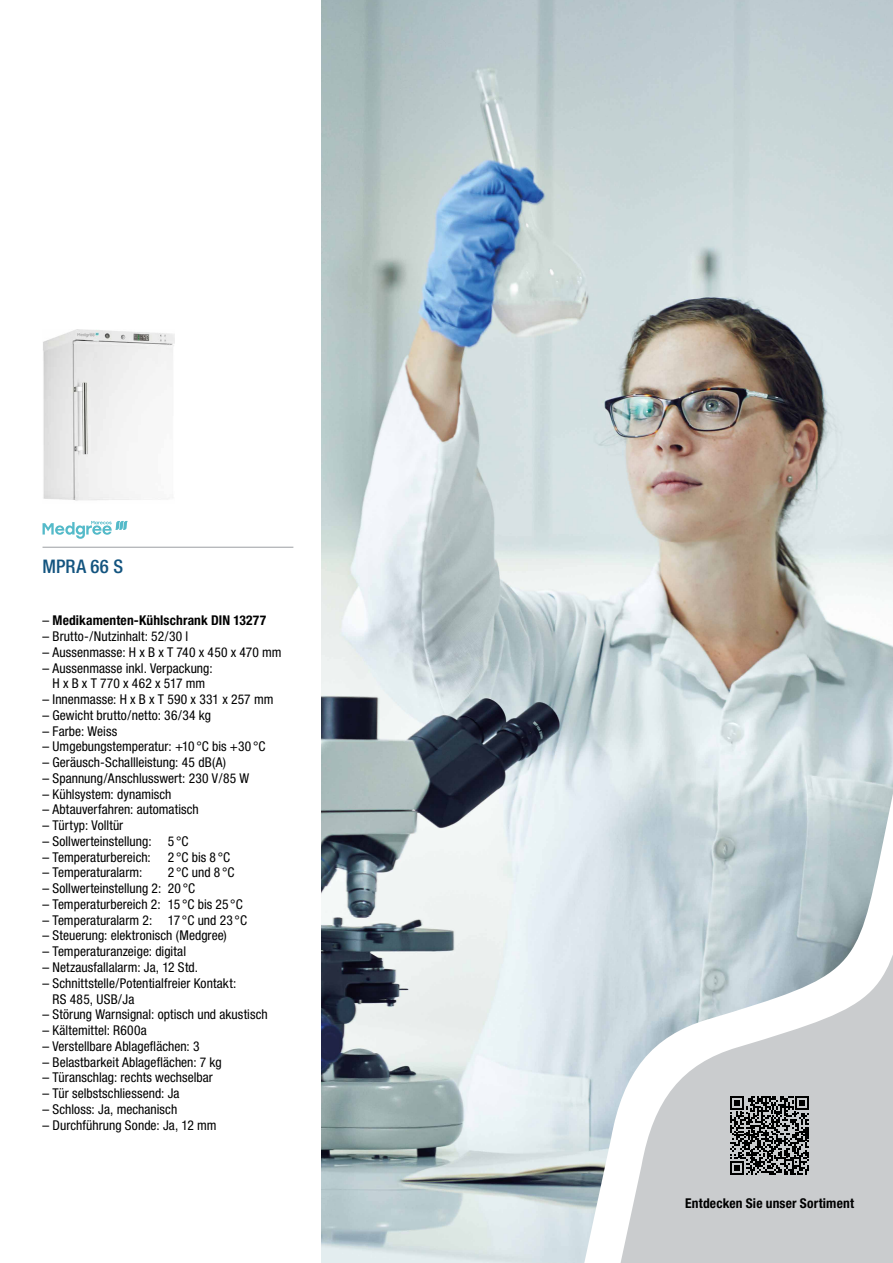
<style>
.page{position:relative;width:893px;height:1263px;background:#fff}
.page>*{position:absolute;margin:0;border:0;box-sizing:border-box;transform-origin:0 0}
.t1{font:500 condensed 18.75px "Helvetica Neue LT Std";letter-spacing:.01em;color:#13547f}
.t2{font:condensed 13.5px/15.8px "Helvetica Neue LT Std";letter-spacing:.005em;color:#000;text-align:center}
.t3{font:700 condensed 13.5px "Helvetica Neue LT Std";letter-spacing:.01em;color:#000}
.s1{font-weight:400}
</style>
<div class="page">
<img style="left:321px;top:0;width:572px;height:1263px">
<svg style="left:534px;top:97px;width:359px;height:1166px;background:#cbd7da"></svg>
<svg style="left:573px;top:127px;width:320px;height:1136px;background:#c7cdcd"></svg>
<img style="left:43px;top:330px;width:131px;height:171px">
<svg style="left:730px;top:1096px;width:79px;height:78px;background:#5c5d5e"></svg>
<svg style="left:43px;top:521px;width:85px;height:18px"></svg>
<hr style="left:43px;top:547px;width:250px;height:1px;background:#9c9ea2">
<h1 class="t1" style="left:43px;top:555px;width:82px">MPRA 66 S</h1>
<p class="t3" style="left:43px;top:612px;width:225px"><span class="s1">–</span> Medikamenten-Kühlschrank DIN 13277</p>
<p class="t2" style="left:43px;top:628px;width:147px">– Brutto-/Nutzinhalt: 52/30 l</p>
<p class="t2" style="left:43px;top:644px;width:241px">– Aussenmasse: H x B x T 740 x 450 x 470 mm</p>
<p class="t2" style="left:43px;top:660px;width:172px">– Aussenmasse inkl. Verpackung:<br>H x B x T 770 x 462 x 517 mm</p>
<p class="t2" style="left:43px;top:691px;width:232px">– Innenmasse: H x B x T 590 x 331 x 257 mm</p>
<p class="t2" style="left:43px;top:707px;width:170px">– Gewicht brutto/netto: 36/34 kg</p>
<p class="t2" style="left:43px;top:723px;width:76px">– Farbe: Weiss</p>
<p class="t2" style="left:43px;top:739px;width:225px">– Umgebungstemperatur: +10 °C bis +30 °C</p>
<p class="t2" style="left:43px;top:754px;width:185px">– Geräusch-Schallleistung: 45 dB(A)</p>
<p class="t2" style="left:43px;top:770px;width:208px">– Spannung/Anschlusswert: 230 V/85 W</p>
<p class="t2" style="left:43px;top:786px;width:130px">– Kühlsystem: dynamisch</p>
<p class="t2" style="left:43px;top:802px;width:158px">– Abtauverfahren: automatisch</p>
<p class="t2" style="left:43px;top:817px;width:82px">– Türtyp: Volltür</p>
<p class="t2" style="left:43px;top:833px;width:148px">– Sollwerteinstellung: 5 °C</p>
<p class="t2" style="left:43px;top:849px;width:110px">– Temperaturbereich:</p>
<p class="t2" style="left:168px;top:849px;width:64px">2 °C bis 8 °C</p>
<p class="t2" style="left:43px;top:865px;width:101px">– Temperaturalarm:</p>
<p class="t2" style="left:168px;top:865px;width:68px">2 °C und 8 °C</p>
<p class="t2" style="left:43px;top:880px;width:154px">– Sollwerteinstellung 2: 20 °C</p>
<p class="t2" style="left:42px;top:896px;width:202px">– Temperaturbereich 2: 15 °C bis 25 °C</p>
<p class="t2" style="left:42px;top:912px;width:206px">– Temperaturalarm 2: 17 °C und 23 °C</p>
<p class="t2" style="left:42px;top:928px;width:186px">– Steuerung: elektronisch (Medgree)</p>
<p class="t2" style="left:42px;top:943px;width:145px">– Temperaturanzeige: digital</p>
<p class="t2" style="left:42px;top:959px;width:157px">– Netzausfallalarm: Ja, 12 Std.</p>
<p class="t2" style="left:52px;top:975px;width:185px;text-align:left;text-indent:-10px">– Schnittstelle/Potentialfreier Kontakt:<br>RS 485, USB/Ja</p>
<p class="t2" style="left:42px;top:1006px;width:227px">– Störung Warnsignal: optisch und akustisch</p>
<p class="t2" style="left:42px;top:1022px;width:106px">– Kältemittel: R600a</p>
<p class="t2" style="left:42px;top:1038px;width:159px">– Verstellbare Ablageflächen: 3</p>
<p class="t2" style="left:42px;top:1054px;width:181px">– Belastbarkeit Ablageflächen: 7 kg</p>
<p class="t2" style="left:42px;top:1069px;width:172px">– Türanschlag: rechts wechselbar</p>
<p class="t2" style="left:42px;top:1085px;width:139px">– Tür selbstschliessend: Ja</p>
<p class="t2" style="left:42px;top:1101px;width:136px">– Schloss: Ja, mechanisch</p>
<p class="t2" style="left:42px;top:1117px;width:176px">– Durchführung Sonde: Ja, 12 mm</p>
<p class="t3" style="left:685px;top:1195px;width:170px">Entdecken Sie unser Sortiment</p>
</div>
